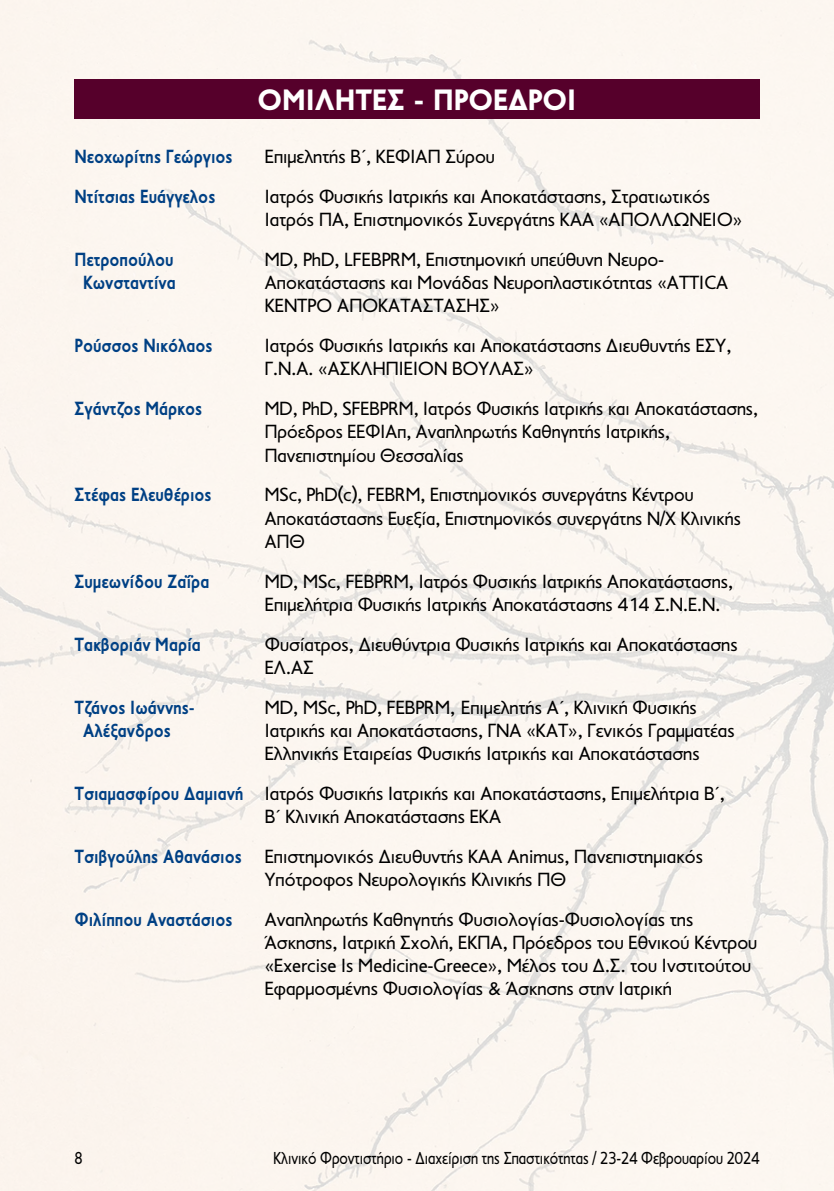
<style>
.page{position:relative;width:834px;height:1191px;background:#fff}
.page>*{position:absolute;margin:0;border:0;box-sizing:border-box;transform-origin:0 0}
.t1{font:900 29.75px "PF Transport";color:#fff}
.t2{font:19.25px/23.1px "PF Transport";color:#000}
.t3{font:700 19.25px "PF Transport";color:#004084;scale:.9 1}
.t4{font:17.5px "PF Transport";color:#000;scale:.85 1}
.s1{font-weight:700;color:#004084}
</style>
<div class="page">
<div style="left:0;top:0;width:833px;height:1191px;background:#fcf6f0"></div>
<div style="left:74px;top:79px;width:685px;height:40px;background:#56002b"></div>
<h1 class="t1" style="left:257px;top:83px;width:320px">ΟΜΙΛΗΤΕΣ - ΠΡΟΕΔΡΟΙ</h1>
<p class="t3" style="left:74px;top:146px;width:177px">Νεοχωρίτης Γεώργιος</p>
<p class="t2" style="left:265px;top:145px;width:231px">Επιμελητής Β΄, ΚΕΦΙΑΠ Σύρου</p>
<p class="t3" style="left:74px;top:185px;width:158px">Ντίτσιας Ευάγγελος</p>
<p class="t2" style="left:265px;top:185px;width:479px">Ιατρός Φυσικής Ιατρικής και Αποκατάστασης, Στρατιωτικός<br>Ιατρός ΠΑ, Επιστημονικός Συνεργάτης ΚΑΑ «ΑΠΟΛΛΩΝΕΙΟ»</p>
<p class="t3" style="left:74px;top:248px;width:112px">Πετροπούλου</p>
<p class="t2" style="left:265px;top:248px;width:401px">MD, PhD, LFEBPRM, Επιστημονική υπεύθυνη Νευρο-</p>
<p class="t3" style="left:83px;top:272px;width:104px">Κωνσταντίνα</p>
<p class="t2" style="left:265px;top:271px;width:465px">Αποκατάστασης και Μονάδας Νευροπλαστικότητας «ATTICA<br>ΚΕΝΤΡΟ ΑΠΟΚΑΤΑΣΤΑΣΗΣ»</p>
<p class="t3" style="left:74px;top:335px;width:155px">Ρούσσος Νικόλαος</p>
<p class="t2" style="left:265px;top:334px;width:468px">Ιατρός Φυσικής Ιατρικής και Αποκατάστασης Διευθυντής ΕΣΥ,<br>Γ.Ν.Α. «ΑΣΚΛΗΠΙΕΙΟΝ ΒΟΥΛΑΣ»</p>
<p class="t3" style="left:74px;top:398px;width:143px">Σγάντζος Μάρκος</p>
<p class="t2" style="left:265px;top:397px;width:494px">MD, PhD, SFEBPRM, Ιατρός Φυσικής Ιατρικής και Αποκατάστασης,<br>Πρόεδρος ΕΕΦΙΑπ, Αναπληρωτής Καθηγητής Ιατρικής,<br>Πανεπιστημίου Θεσσαλίας</p>
<p class="t3" style="left:74px;top:484px;width:154px">Στέφας Ελευθέριος</p>
<p class="t2" style="left:265px;top:483px;width:477px">MSc, PhD(c), FEBRM, Επιστημονικός συνεργάτης Κέντρου<br>Αποκατάστασης Ευεξία, Επιστημονικός συνεργάτης Ν/Χ Κλινικής<br>ΑΠΘ</p>
<p class="t3" style="left:74px;top:570px;width:151px">Συµεωνίδου Ζαΐρα</p>
<p class="t2" style="left:265px;top:569px;width:469px">MD, MSc, FEBPRM, Ιατρός Φυσικής Ιατρικής Αποκατάστασης,<br>Επιμελήτρια Φυσικής Ιατρικής Αποκατάστασης 414 Σ.Ν.Ε.Ν.</p>
<p class="t3" style="left:74px;top:633px;width:142px">Τακβοριάν Μαρία</p>
<p class="t2" style="left:265px;top:632px;width:474px">Φυσίατρος, Διευθύντρια Φυσικής Ιατρικής και Αποκατάστασης<br>ΕΛ.ΑΣ</p>
<p class="t3" style="left:74px;top:696px;width:135px">Τζάνος Ιωάννης-</p>
<p class="t2" style="left:265px;top:695px;width:433px">MD, MSc, PhD, FEBPRM, Επιμελητής Α΄, Κλινική Φυσικής</p>
<p class="t3" style="left:83px;top:719px;width:99px">Αλέξανδρος</p>
<p class="t2" style="left:265px;top:718px;width:471px">Ιατρικής και Αποκατάστασης, ΓΝΑ «ΚΑΤ», Γενικός Γραμματέας<br>Ελληνικής Εταιρείας Φυσικής Ιατρικής και Αποκατάστασης</p>
<p class="t2" style="left:265px;top:781px;width:461px;text-indent:-190px"><span class="s1">Τσιαµασφίρου Δαµιανή</span> Ιατρός Φυσικής Ιατρικής και Αποκατάστασης, Επιμελήτρια Β΄,<br>Β΄ Κλινική Αποκατάστασης ΕΚΑ</p>
<p class="t2" style="left:265px;top:844px;width:439px;text-indent:-190px"><span class="s1">Τσιβγούλης Αθανάσιος</span> Επιστημονικός Διευθυντής ΚΑΑ Animus, Πανεπιστημιακός<br>Υπότροφος Νευρολογικής Κλινικής ΠΘ</p>
<p class="t3" style="left:74px;top:908px;width:177px">Φιλίππου Αναστάσιος</p>
<p class="t2" style="left:265px;top:907px;width:494px">Αναπληρωτής Καθηγητής Φυσιολογίας-Φυσιολογίας της Άσκησης, Ιατρική Σχολή, ΕΚΠΑ, Πρόεδρος του Εθνικού Κέντρου «Exercise Is Medicine-Greece», Μέλος του Δ.Σ. του Ινστιτούτου Εφαρμοσμένης Φυσιολογίας &amp; Άσκησης στην Ιατρική</p>
<p class="t4" style="left:74px;top:1148px;width:11px">8</p>
<p class="t4" style="left:273px;top:1148px;width:573px">Κλινικό Φροντιστήριο - Διαχείριση της Σπαστικότητας / 23-24 Φεβρουαρίου 2024</p>
</div>
